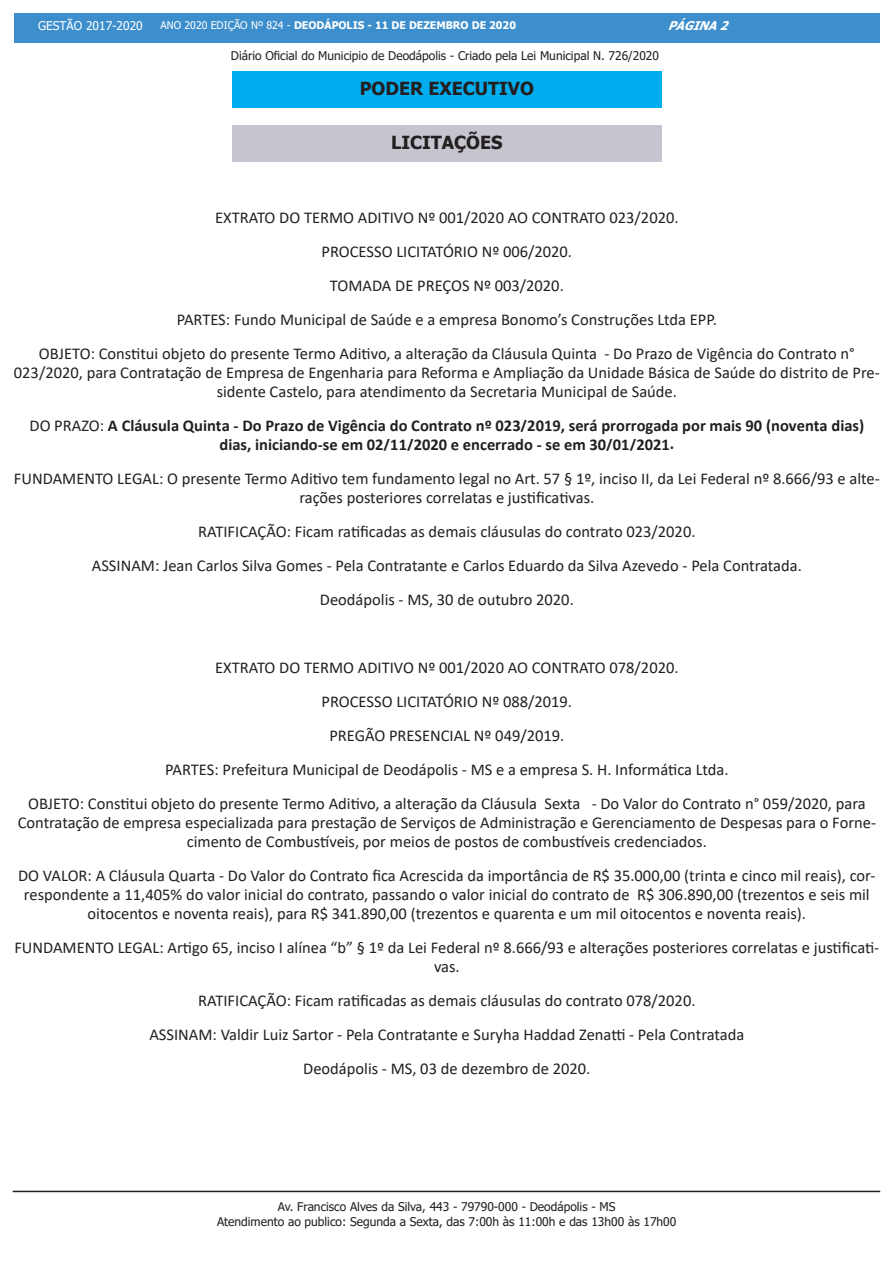
<style>
.page{position:relative;width:893px;height:1263px;background:#fff}
.page>*{position:absolute;margin:0;border:0;box-sizing:border-box;transform-origin:0 0}
.t1{font:700 18px "Tahoma";color:#231f20}
.t2{font:16.5px/18.9px "Calibri";color:#231f20;text-align:center}
.t3{font:700 16.5px/18.9px "Calibri";color:#231f20;text-align:center}
.t4{font:12px/14.4px "Tahoma";color:#231f20;text-align:center}
.t5{font:12px "Tahoma";color:#fff}
.t6{font:italic 700 12px "Tahoma";color:#fff}
.t7{font:700 10.5px "Tahoma";color:#fff}
.s1{font-weight:400}
</style>
<div class="page">
<div style="left:14px;top:14px;width:865px;height:29px;background:#3c8ecc"></div>
<hr style="left:13px;top:1191px;width:867px;height:1px;background:#231f20">
<div style="left:232px;top:72px;width:430px;height:36px;background:#00aeef"></div>
<div style="left:232px;top:126px;width:430px;height:36px;background:#c6c4cf"></div>
<p class="t5" style="left:38px;top:18px;width:106px">GESTÃO 2017-2020</p>
<p class="t7" style="left:161px;top:18px;width:357px"><span class="s1">ANO 2020 EDIÇÃO Nº 824 -</span> DEODÁPOLIS - 11 DE DEZEMBRO DE 2020</p>
<p class="t6" style="left:668px;top:17px;width:68px">PÁGINA2</p>
<p class="t4" style="left:231px;top:49px;width:430px">Diário Oficial do Municipio de Deodápolis - Criado pela Lei Municipal N. 726/2020</p>
<p class="t1" style="left:360px;top:76px;width:176px">PODER EXECUTIVO</p>
<p class="t1" style="left:391px;top:130px;width:113px">LICITAÇÕES</p>
<p class="t2" style="left:215px;top:208px;width:465px">EXTRATO DO TERMO ADITIVO Nº 001/2020 AO CONTRATO 023/2020.</p>
<p class="t2" style="left:322px;top:242px;width:252px">PROCESSO LICITATÓRIO Nº 006/2020.</p>
<p class="t2" style="left:330px;top:276px;width:235px">TOMADA DE PREÇOS Nº 003/2020.</p>
<p class="t2" style="left:177px;top:310px;width:542px">PARTES: Fundo Municipal de Saúde e a empresa Bonomo’s Construções Ltda EPP.</p>
<p class="t2" style="left:14px;top:344px;width:867px">OBJETO: Constitui objeto do presente Termo Aditivo, a alteração da Cláusula Quinta - Do Prazo de Vigência do Contrato n°<br>023/2020, para Contratação de Empresa de Engenharia para Reforma e Ampliação da Unidade Básica de Saúde do distrito de Pre&shy;sidente Castelo, para atendimento da Secretaria Municipal de Saúde.</p>
<p class="t3" style="left:30px;top:416px;width:836px"><span class="s1">DO PRAZO:</span> A Cláusula Quinta - Do Prazo de Vigência do Contrato nº 023/2019, será prorrogada por mais 90 (noventa dias) dias, iniciando-se em 02/11/2020 e encerrado - se em 30/01/2021.</p>
<p class="t2" style="left:14px;top:469px;width:867px">FUNDAMENTO LEGAL: O presente Termo Aditivo tem fundamento legal no Art. 57 § 1º, inciso II, da Lei Federal nº 8.666/93 e alte&shy;rações posteriores correlatas e justificativas.</p>
<p class="t2" style="left:198px;top:522px;width:499px">RATIFICAÇÃO: Ficam ratificadas as demais cláusulas do contrato 023/2020.</p>
<p class="t2" style="left:92px;top:556px;width:711px">ASSINAM: Jean Carlos Silva Gomes - Pela Contratante e Carlos Eduardo da Silva Azevedo - Pela Contratada.</p>
<p class="t2" style="left:320px;top:590px;width:255px">Deodápolis - MS, 30 de outubro 2020.</p>
<p class="t2" style="left:215px;top:658px;width:465px">EXTRATO DO TERMO ADITIVO Nº 001/2020 AO CONTRATO 078/2020.</p>
<p class="t2" style="left:322px;top:692px;width:252px">PROCESSO LICITATÓRIO Nº 088/2019.</p>
<p class="t2" style="left:329px;top:726px;width:237px">PREGÃO PRESENCIAL Nº 049/2019.</p>
<p class="t2" style="left:165px;top:760px;width:565px">PARTES: Prefeitura Municipal de Deodápolis - MS e a empresa S. H. Informática Ltda.</p>
<p class="t2" style="left:18px;top:794px;width:860px">OBJETO: Constitui objeto do presente Termo Aditivo, a alteração da Cláusula Sexta - Do Valor do Contrato n° 059/2020, para<br>Contratação de empresa especializada para prestação de Serviços de Administração e Gerenciamento de Despesas para o Forne&shy;cimento de Combustíveis, por meios de postos de combustíveis credenciados.</p>
<p class="t2" style="left:18px;top:865px;width:859px">DO VALOR: A Cláusula Quarta - Do Valor do Contrato fica Acrescida da importância de R$ 35.000,00 (trinta e cinco mil reais), cor&shy;respondente a 11,405% do valor inicial do contrato, passando o valor inicial do contrato de R$ 306.890,00 (trezentos e seis mil oitocentos e noventa reais), para R$ 341.890,00 (trezentos e quarenta e um mil oitocentos e noventa reais).</p>
<p class="t2" style="left:14px;top:937px;width:866px">FUNDAMENTO LEGAL: Artigo 65, inciso I alínea “b” § 1º da Lei Federal nº 8.666/93 e alterações posteriores correlatas e justificati&shy;vas.</p>
<p class="t2" style="left:198px;top:990px;width:499px">RATIFICAÇÃO: Ficam ratificadas as demais cláusulas do contrato 078/2020.</p>
<p class="t2" style="left:149px;top:1024px;width:596px">ASSINAM: Valdir Luiz Sartor - Pela Contratante e Suryha Haddad Zenatti - Pela Contratada</p>
<p class="t2" style="left:303px;top:1058px;width:289px">Deodápolis - MS, 03 de dezembro de 2020.</p>
<p class="t4" style="left:217px;top:1200px;width:461px">Av. Francisco Alves da Silva, 443 - 79790-000 - Deodápolis - MS<br>Atendimento ao publico: Segunda a Sexta, das 7:00h às 11:00h e das 13h00 às 17h00</p>
</div>
